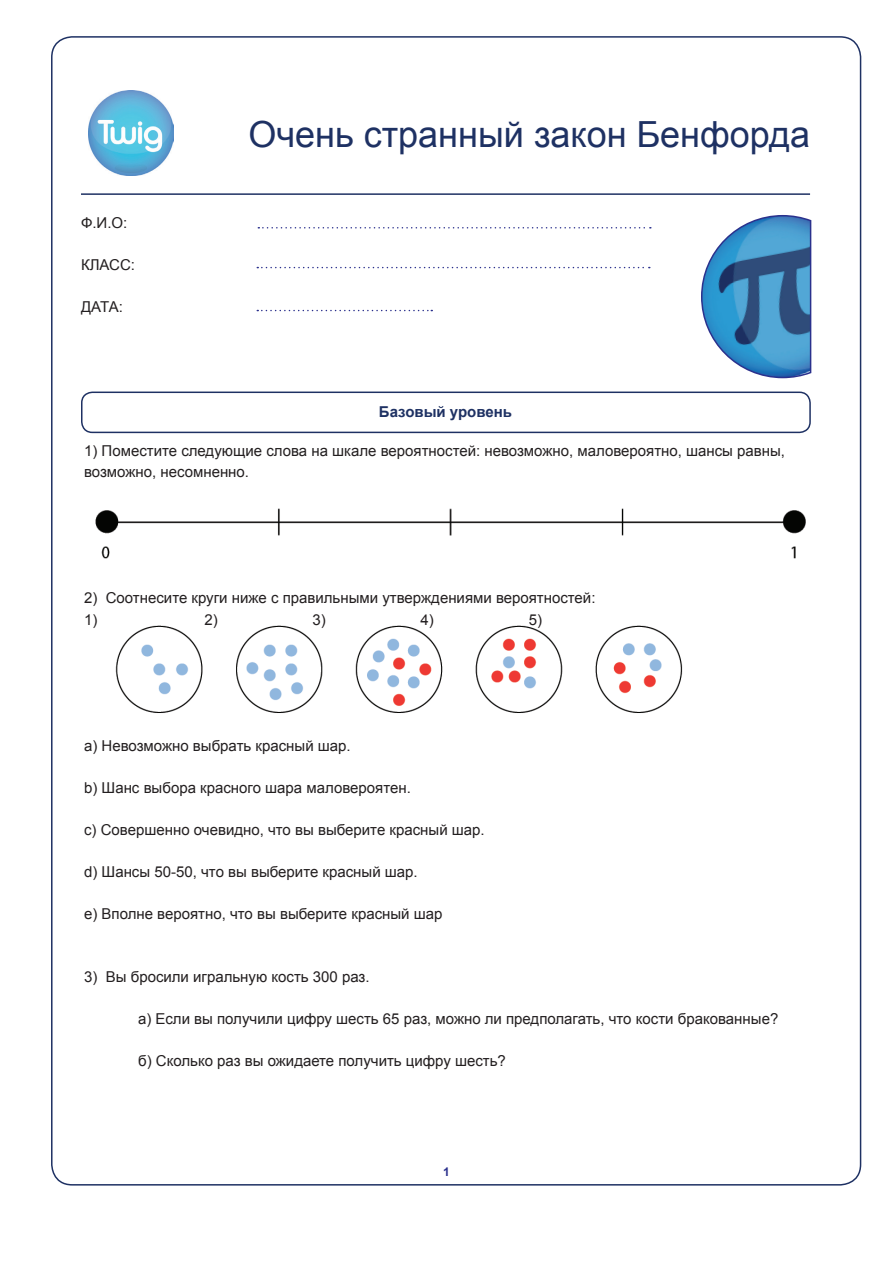
<style>
.page{position:relative;width:893px;height:1263px;background:#fff}
.page>*{position:absolute;margin:0;border:0;box-sizing:border-box;transform-origin:0 0}
.t1{font:36px "Arial";color:#1e3163}
.t2{font:15px/21px "Arial";color:#231f20}
.t3{font:700 15px "Arial";color:#1e3163}
.t4{font:700 12px "Arial";color:#2b318d}
</style>
<div class="page">
<hr style="left:81px;top:193px;width:729px;height:2px;background:#1e3163">
<svg style="left:258px;top:227px;width:393px;height:1px"></svg>
<svg style="left:257px;top:267px;width:393px;height:1px"></svg>
<svg style="left:257px;top:310px;width:175px;height:1px"></svg>
<div style="left:81px;top:392px;width:730px;height:41px;border:2px solid #1e3163;border-radius:11px"></div>
<svg style="left:701px;top:215px;width:111px;height:164px"></svg>
<img style="left:88px;top:90px;width:86px;height:86px">
<img style="left:115px;top:625px;width:568px;height:88px">
<img style="left:95px;top:508px;width:711px;height:51px">
<p class="t2" style="left:81px;top:212px;width:48px">Ф.И.О:</p>
<p class="t2" style="left:81px;top:254px;width:56px">КЛАСС:</p>
<p class="t2" style="left:81px;top:296px;width:43px">ДАТА:</p>
<h1 class="t1" style="left:248px;top:111px;width:563px">Очень странный закон Бенфорда</h1>
<p class="t3" style="left:379px;top:402px;width:135px">Базовый уровень</p>
<p class="t2" style="left:84px;top:441px;width:702px">1) Поместите следующие слова на шкале вероятностей: невозможно, маловероятно, шансы равны, возможно, несомненно.</p>
<p class="t2" style="left:84px;top:588px;width:513px">2) Соотнесите круги ниже с правильными утверждениями вероятностей:<br>1)</p>
<p class="t2" style="left:205px;top:609px;width:15px">2)</p>
<p class="t2" style="left:313px;top:609px;width:15px">3)</p>
<p class="t2" style="left:421px;top:609px;width:15px">4)</p>
<p class="t2" style="left:529px;top:609px;width:15px">5)</p>
<p class="t2" style="left:84px;top:735px;width:268px">а) Невозможно выбрать красный шар.</p>
<p class="t2" style="left:84px;top:777px;width:328px">b) Шанс выбора красного шара маловероятен.</p>
<p class="t2" style="left:84px;top:819px;width:402px">c) Совершенно очевидно, что вы выберите красный шар.</p>
<p class="t2" style="left:84px;top:861px;width:335px">d) Шансы 50-50, что вы выберите красный шар.</p>
<p class="t2" style="left:84px;top:903px;width:360px">e) Вполне вероятно, что вы выберите красный шар</p>
<p class="t2" style="left:84px;top:966px;width:287px">3) Вы бросили игральную кость 300 раз.</p>
<p class="t2" style="left:138px;top:1008px;width:642px">а) Если вы получили цифру шесть 65 раз, можно ли предполагать, что кости бракованные?</p>
<p class="t2" style="left:138px;top:1050px;width:369px">б) Сколько раз вы ожидаете получить цифру шесть?</p>
<p class="t4" style="left:443px;top:1164px;width:8px">1</p>
</div>
